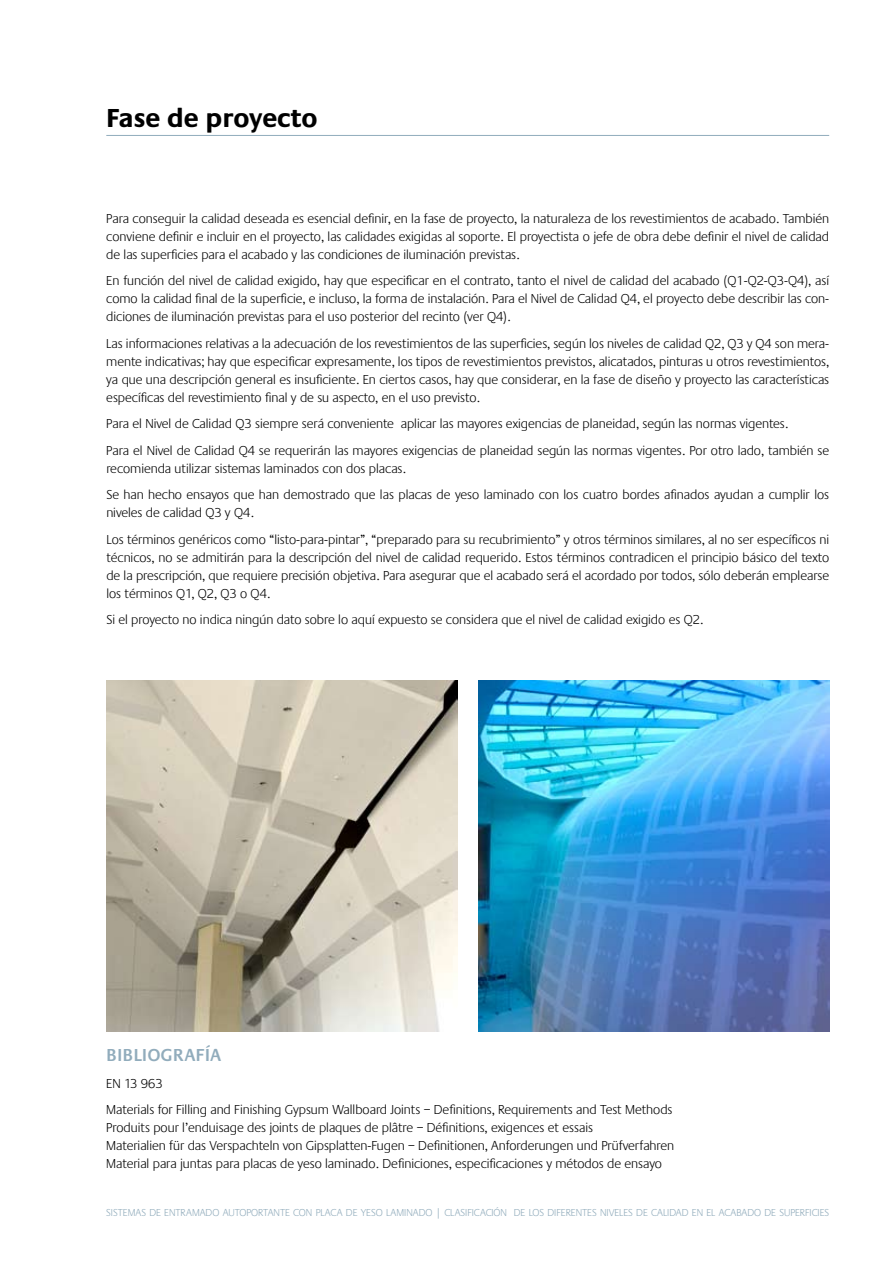
<style>
.page{position:relative;width:893px;height:1263px;background:#fff}
.page>*{position:absolute;margin:0;border:0;box-sizing:border-box;transform-origin:0 0}
.t1{font:700 27px "Praxis";color:#000}
.t2{font:600 18px "Praxis";color:#91acbc}
.t3{font:300 13.5px/18px "Praxis";color:#000}
.t4{font:300 10.5px "Praxis";color:#91acbc}
</style>
<div class="page">
<img style="left:106px;top:680px;width:351px;height:351px">
<img style="left:478px;top:680px;width:351px;height:351px">
<hr style="left:106px;top:135px;width:723px;height:1px;background:#91acbc">
<h1 class="t1" style="left:106px;top:103px;width:213px">Fase de proyecto</h1>
<p class="t3" style="left:106px;top:210px;width:724px;text-align:justify">Para conseguir la calidad deseada es esencial definir, en la fase de proyecto, la naturaleza de los revestimientos de acabado. También conviene definir e incluir en el proyecto, las calidades exigidas al soporte. El proyectista o jefe de obra debe definir el nivel de calidad de las superficies para el acabado y las condiciones de iluminación previstas.</p>
<p class="t3" style="left:106px;top:272px;width:724px;text-align:justify">En función del nivel de calidad exigido, hay que especificar en el contrato, tanto el nivel de calidad del acabado (Q1-Q2-Q3-Q4), así como la calidad final de la superficie, e incluso, la forma de instalación. Para el Nivel de Calidad Q4, el proyecto debe describir las con&shy;diciones de iluminación previstas para el uso posterior del recinto (ver Q4).</p>
<p class="t3" style="left:106px;top:335px;width:724px;text-align:justify">Las informaciones relativas a la adecuación de los revestimientos de las superficies, según los niveles de calidad Q2, Q3 y Q4 son mera&shy;mente indicativas; hay que especificar expresamente, los tipos de revestimientos previstos, alicatados, pinturas u otros revestimientos, ya que una descripción general es insuficiente. En ciertos casos, hay que considerar, en la fase de diseño y proyecto las características específicas del revestimiento final y de su aspecto, en el uso previsto.</p>
<p class="t3" style="left:106px;top:411px;width:724px;line-height:26.5px">Para el Nivel de Calidad Q3 siempre será conveniente aplicar las mayores exigencias de planeidad, según las normas vigentes.<br>Para el Nivel de Calidad Q4 se requerirán las mayores exigencias de planeidad según las normas vigentes. Por otro lado, también se</p>
<p class="t3" style="left:106px;top:455px;width:724px;line-height:26.5px">recomienda utilizar sistemas laminados con dos placas.<br>Se han hecho ensayos que han demostrado que las placas de yeso laminado con los cuatro bordes afinados ayudan a cumplir los</p>
<p class="t3" style="left:106px;top:500px;width:724px;line-height:26.5px">niveles de calidad Q3 y Q4.<br>Los términos genéricos como “listo-para-pintar”, “preparado para su recubrimiento” y otros términos similares, al no ser específicos ni</p>
<p class="t3" style="left:106px;top:549px;width:724px;text-align:justify">técnicos, no se admitirán para la descripción del nivel de calidad requerido. Estos términos contradicen el principio básico del texto de la prescripción, que requiere precisión objetiva. Para asegurar que el acabado será el acordado por todos, sólo deberán emplearse los términos Q1, Q2, Q3 o Q4.</p>
<p class="t3" style="left:106px;top:611px;width:599px">Si el proyecto no indica ningún dato sobre lo aquí expuesto se considera que el nivel de calidad exigido es Q2.</p>
<h2 class="t2" style="left:106px;top:1045px;width:117px">BIBLIOGRAFÍA</h2>
<p class="t3" style="left:106px;top:1070px;width:568px;line-height:26.5px">EN 13 963<br>Materials for Filling and Finishing Gypsum Wallboard Joints – Definitions, Requirements and Test Methods</p>
<p class="t3" style="left:106px;top:1119px;width:569px">Produits pour l’enduisage des joints de plaques de plâtre – Définitions, exigences et essais<br>Materialien für das Verspachteln von Gipsplatten-Fugen – Definitionen, Anforderungen und Prüfverfahren<br>Material para juntas para placas de yeso laminado. Definiciones, especificaciones y métodos de ensayo</p>
<p class="t4" style="left:106px;top:1207px;width:371px">Sistemas de Entramado Autoportante con Placa de Yeso Laminado | CLASIFICACI</p>
<p class="t4" style="left:494px;top:1207px;width:74px">ÓN DE LOS DIFERENTE</p>
<p class="t4" style="left:592px;top:1207px;width:66px">S NIVELES DE CALIDAD</p>
<p class="t4" style="left:692px;top:1207px;width:58px">ENELACABADO</p>
<p class="t4" style="left:764px;top:1207px;width:26px">DE SUPER</p>
<p class="t4" style="left:805px;top:1207px;width:26px">FICIES</p>
</div>
